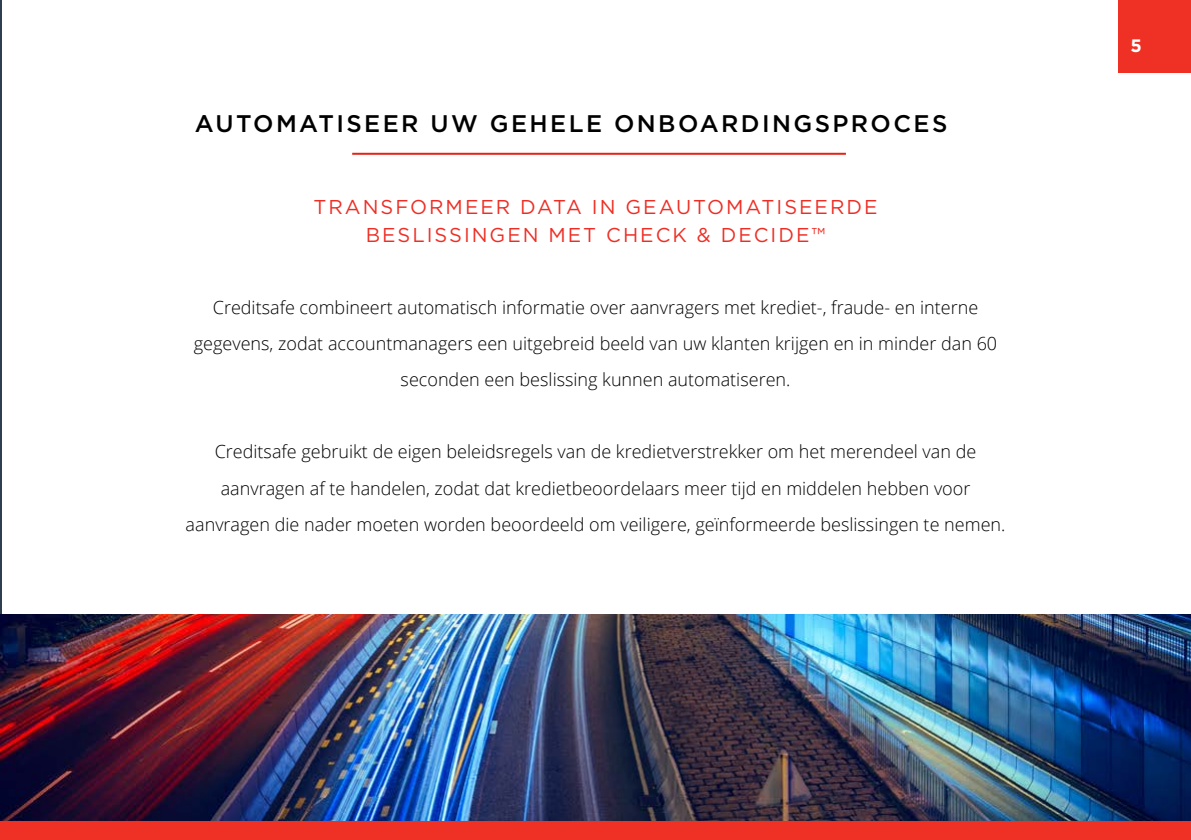
<style>
.page{position:relative;width:1191px;height:840px;background:#fff}
.page>*{position:absolute;margin:0;border:0;box-sizing:border-box;transform-origin:0 0}
.t1{font:500 24px "Gotham";letter-spacing:.1em;color:#000}
.t2{font:20px/28px "Gotham";letter-spacing:.1em;color:#ee2e24;text-align:center}
.t3{font:300 18px/36px "Open Sans";color:#000;text-align:center}
.t4{font:700 18px "Gotham";color:#fff}
</style>
<div class="page">
<div style="left:0;top:819px;width:1191px;height:20px;background:#ee3025"></div>
<hr style="left:0;top:0;width:1px;height:819px;background:#2c3e50">
<div style="left:1119px;top:0;width:72px;height:72px;background:#ee3025"></div>
<hr style="left:352px;top:153px;width:494px;height:2px;background:#e42216">
<img style="left:0;top:614px;width:1191px;height:205px">
<h1 class="t1" style="left:195px;top:108px;width:754px">AUTOMATISEER UW GEHELE ONBOARDINGSPROCES</h1>
<p class="t2" style="left:313px;top:193px;width:565px">TRANSFORMEER DATA IN GEAUTOMATISEERDE<br>BESLISSINGEN MET CHECK &amp; DECIDE™</p>
<p class="t3" style="left:194px;top:289px;width:805px">Creditsafe combineert automatisch informatie over aanvragers met krediet-, fraude- en interne gegevens, zodat accountmanagers een uitgebreid beeld van uw klanten krijgen en in minder dan 60 seconden een beslissing kunnen automatiseren.</p>
<p class="t3" style="left:186px;top:433px;width:821px">Creditsafe gebruikt de eigen beleidsregels van de kredietverstrekker om het merendeel van de aanvragen af te handelen, zodat dat kredietbeoordelaars meer tijd en middelen hebben voor aanvragen die nader moeten worden beoordeeld om veiligere, geïnformeerde beslissingen te nemen.</p>
<p class="t4" style="left:1130px;top:35px;width:13px">5</p>
</div>
